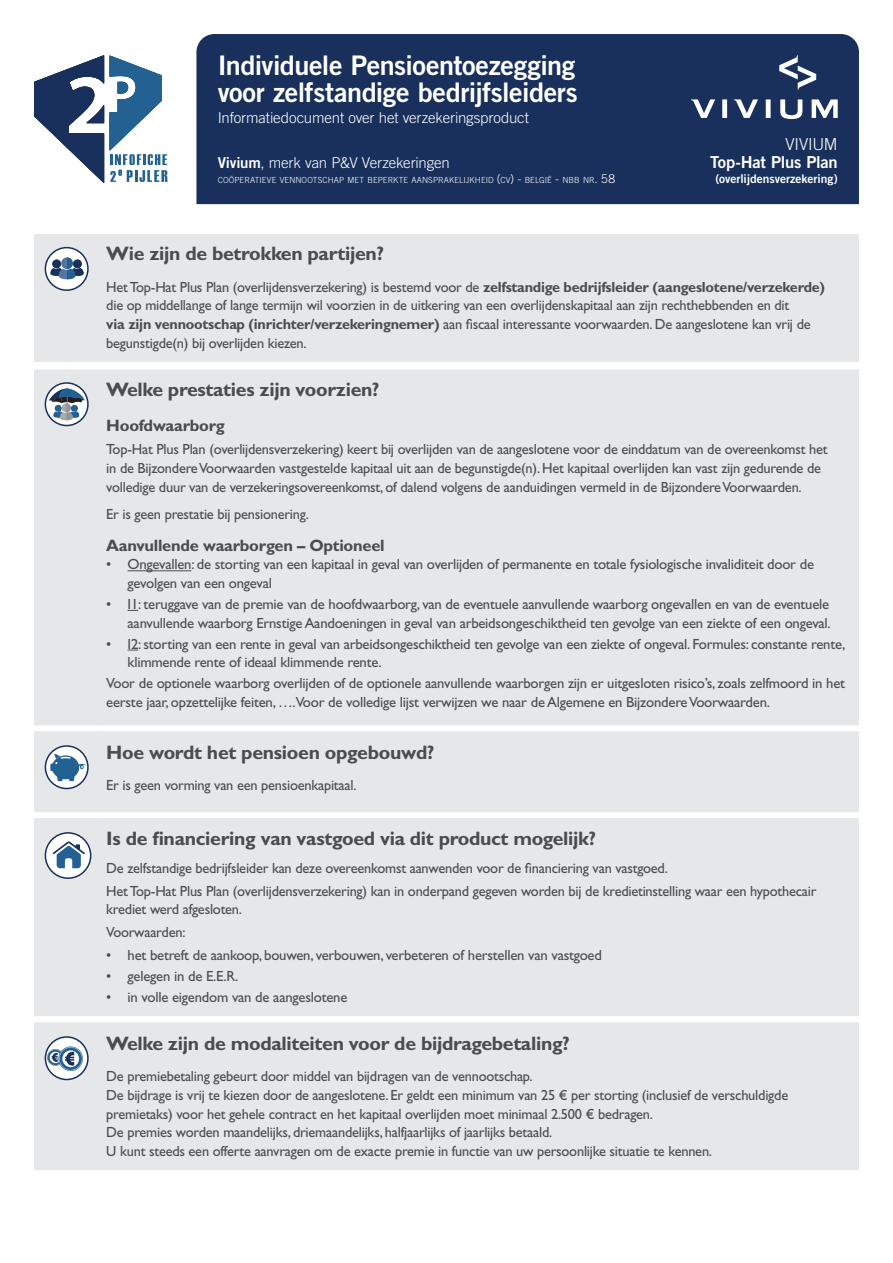
<style>
.page{position:relative;width:893px;height:1263px;background:#fff}
.page>*{position:absolute;margin:0;border:0;box-sizing:border-box;transform-origin:0 0}
.t1{font:27px/27px "Trade Gothic LT Std Bd 2";letter-spacing:-.015em;color:#fff}
.t2{font:700 19.5px "Gill Sans Std";letter-spacing:-.015em;color:#4b4c4d}
.t3{font:700 16.5px "Gill Sans Std";letter-spacing:-.015em;color:#4b4c4d}
.t4{font:16.5px "Trade Gothic LT Std Bd 2";letter-spacing:-.015em;color:#fff}
.t5{font:300 16.5px "Trade Gothic LT Std";letter-spacing:-.005em;color:#fff}
.t6{font:300 15px "Trade Gothic LT Std";letter-spacing:-.01em;color:#fff}
.t7{font:14.7px/18.8px "Gill Sans Std";letter-spacing:-.015em;color:#4b4c4d}
.t8{font:12px "Trade Gothic LT Std Bd 2";color:#fff}
.t9{font:300 8.4px "Trade Gothic LT Std";letter-spacing:.01em;color:#fff}
.s1{font-family:"Trade Gothic LT Std Bd 2";font-weight:400}
.s2{font-size:12px}
.s3{font-weight:700}
</style>
<div class="page">
<div style="left:196px;top:34px;width:663px;height:170px;background:#18305b"></div>
<svg style="left:722px;top:99px;width:5px;height:19px"></svg>
<svg style="left:766px;top:99px;width:5px;height:19px"></svg>
<svg style="left:780px;top:99px;width:22px;height:20px"></svg>
<svg style="left:812px;top:99px;width:26px;height:19px"></svg>
<svg style="left:691px;top:99px;width:24px;height:19px"></svg>
<svg style="left:734px;top:99px;width:24px;height:19px"></svg>
<svg style="left:779px;top:55px;width:37px;height:35px"></svg>
<svg style="left:34px;top:55px;width:134px;height:128px"></svg>
<div style="left:34px;top:234px;width:825px;height:936px;background:#e6e7e9"></div>
<div style="left:102px;top:725px;width:757px;height:6px;background:#fff"></div>
<div style="left:34px;top:725px;width:68px;height:6px;background:#fff"></div>
<div style="left:34px;top:362px;width:68px;height:6px;background:#fff"></div>
<div style="left:102px;top:362px;width:757px;height:6px;background:#fff"></div>
<div style="left:34px;top:812px;width:68px;height:6px;background:#fff"></div>
<div style="left:102px;top:812px;width:757px;height:6px;background:#fff"></div>
<div style="left:34px;top:1016px;width:68px;height:6px;background:#fff"></div>
<div style="left:102px;top:1016px;width:757px;height:6px;background:#fff"></div>
<svg style="left:45px;top:247px;width:44px;height:44px"></svg>
<svg style="left:45px;top:382px;width:44px;height:44px"></svg>
<hr style="left:128px;top:570px;width:63px;height:1px;background:#4b4c4d">
<svg style="left:45px;top:745px;width:44px;height:44px"></svg>
<svg style="left:45px;top:832px;width:46px;height:47px"></svg>
<svg style="left:45px;top:1036px;width:44px;height:44px"></svg>
<h1 class="t1" style="left:218px;top:51px;width:362px">Individuele Pensioentoezegging voor zelfstandige bedrijfsleiders</h1>
<p class="t6" style="left:218px;top:109px;width:313px">Informatiedocument over het verzekeringsproduct</p>
<p class="t6" style="left:218px;top:154px;width:234px"><span class="s1">Vivium</span>, merk van P&amp;V Verzekeringen</p>
<p class="t9" style="left:218px;top:175px;width:399px">COÖPERATIEVE VENNOOTSCHAP MET BEPERKTE AANSPRAKELIJKHEID <span class="s2">(</span>CV<span class="s2">) -</span> BELGIË <span class="s2">-</span> NBB NR<span class="s2">. 58</span></p>
<p class="t5" style="left:785px;top:134px;width:54px">VIVIUM</p>
<p class="t4" style="left:710px;top:152px;width:129px">Top-Hat Plus Plan</p>
<p class="t8" style="left:716px;top:171px;width:124px">(overlijdensverzekering)</p>
<h2 class="t2" style="left:106px;top:242px;width:279px">Wie zijn de betrokken partijen?</h2>
<p class="t7" style="left:106px;top:277px;width:720px">Het Top-Hat Plus Plan (overlijdensverzekering) is bestemd voor de <span class="s3">zelfstandige bedrijfsleider (aangeslotene/verzekerde) </span>die op middellange of lange termijn wil voorzien in de uitkering van een overlijdenskapitaal aan zijn rechthebbenden en dit<br><span class="s3">via zijn vennootschap (inrichter/verzekeringnemer)</span> aan fiscaal interessante voorwaarden. De aangeslotene kan vrij de begunstigde(n) bij overlijden kiezen.</p>
<h2 class="t2" style="left:106px;top:377px;width:275px">Welke prestaties zijn voorzien?</h2>
<p class="t3" style="left:106px;top:416px;width:120px">Hoofdwaarborg</p>
<p class="t7" style="left:106px;top:440px;width:723px">Top-Hat Plus Plan (overlijdensverzekering) keert bij overlijden van de aangeslotene voor de einddatum van de overeenkomst het in de Bijzondere Voorwaarden vastgestelde kapitaal uit aan de begunstigde(n). Het kapitaal overlijden kan vast zijn gedurende de volledige duur van de verzekeringsovereenkomst, of dalend volgens de aanduidingen vermeld in de Bijzondere Voorwaarden.</p>
<p class="t7" style="left:106px;top:505px;width:204px">Er is geen prestatie bij pensionering.</p>
<p class="t3" style="left:106px;top:535px;width:280px">Aanvullende waarborgen – Optioneel</p>
<p class="t7" style="left:128px;top:555px;width:688px;text-indent:-21px">• Ongevallen: de storting van een kapitaal in geval van overlijden of permanente en totale fysiologische invaliditeit door de gevolgen van een ongeval</p>
<p class="t7" style="left:106px;top:595px;width:726px;text-align:right">• I1: teruggave van de premie van de hoofdwaarborg, van de eventuele aanvullende waarborg ongevallen en van de eventuele aanvullende waarborg Ernstige Aandoeningen in geval van arbeidsongeschiktheid ten gevolge van een ziekte of een ongeval.</p>
<p class="t7" style="left:128px;top:634px;width:719px;text-indent:-21px">• I2: storting van een rente in geval van arbeidsongeschiktheid ten gevolge van een ziekte of ongeval. Formules: constante rente, klimmende rente of ideaal klimmende rente.</p>
<p class="t7" style="left:106px;top:674px;width:740px">Voor de optionele waarborg overlijden of de optionele aanvullende waarborgen zijn er uitgesloten risico’s, zoals zelfmoord in het eerste jaar, opzettelijke feiten, ….Voor de volledige lijst verwijzen we naar de Algemene en Bijzondere Voorwaarden.</p>
<h2 class="t2" style="left:106px;top:740px;width:330px">Hoe wordt het pensioen opgebouwd?</h2>
<p class="t7" style="left:106px;top:776px;width:252px">Er is geen vorming van een pensioenkapitaal.</p>
<h2 class="t2" style="left:106px;top:827px;width:491px">Is de financiering van vastgoed via dit product mogelijk?</h2>
<p class="t7" style="left:106px;top:856px;width:712px;line-height:23px">De zelfstandige bedrijfsleider kan deze overeenkomst aanwenden voor de financiering van vastgoed.<br>Het Top-Hat Plus Plan (overlijdensverzekering) kan in onderpand gegeven worden bij de kredietinstelling waar een hypothecair</p>
<p class="t7" style="left:106px;top:898px;width:137px;line-height:23px">krediet werd afgesloten.<br>Voorwaarden:</p>
<p class="t7" style="left:106px;top:946px;width:497px">• het betreft de aankoop, bouwen, verbouwen, verbeteren of herstellen van vastgoed</p>
<p class="t7" style="left:106px;top:967px;width:133px">• gelegen in de E.E.R.</p>
<p class="t7" style="left:106px;top:988px;width:243px">• in volle eigendom van de aangeslotene</p>
<h2 class="t2" style="left:106px;top:1031px;width:465px">Welke zijn de modaliteiten voor de bijdragebetaling?</h2>
<p class="t7" style="left:106px;top:1067px;width:683px">De premiebetaling gebeurt door middel van bijdragen van de vennootschap.<br>De bijdrage is vrij te kiezen door de aangeslotene. Er geldt een minimum van 25 € per storting (inclusief de verschuldigde premietaks) voor het gehele contract en het kapitaal overlijden moet minimaal 2.500 € bedragen.<br>De premies worden maandelijks, driemaandelijks, halfjaarlijks of jaarlijks betaald.<br>U kunt steeds een offerte aanvragen om de exacte premie in functie van uw persoonlijke situatie te kennen.</p>
</div>
